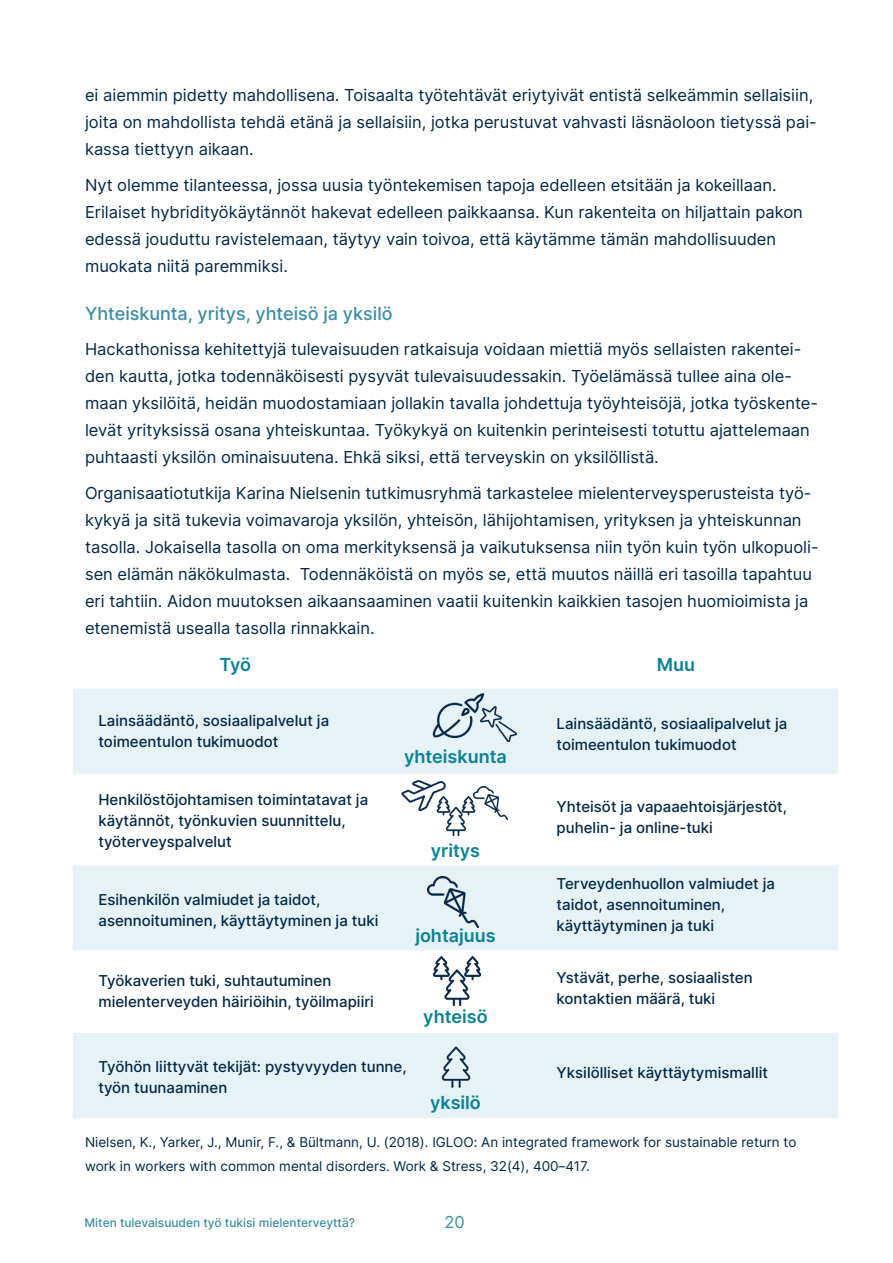
<style>
.page{position:relative;width:893px;height:1263px;background:#fff}
.page>*{position:absolute;margin:0;border:0;box-sizing:border-box;transform-origin:0 0}
.t1{font:600 18px "Inter";color:#078299}
.t2{font:500 18px "Inter";color:#3a8da9}
.t3{font:16.5px/27px "Inter";color:#00274b}
.t4{font:16.5px "Inter";color:#3a8da9}
.t5{font:500 15px/21px "Inter";color:#00274b}
.t6{font:13.5px/24px "Inter";color:#00274b}
.t7{font:500 12px "Inter";color:#3a8da9}
</style>
<div class="page">
<div style="left:73px;top:689px;width:765px;height:85px;background:#e6f2f5"></div>
<div style="left:73px;top:865px;width:765px;height:85px;background:#e6f2f5"></div>
<div style="left:73px;top:1033px;width:765px;height:85px;background:#e6f2f5"></div>
<img style="left:433px;top:976px;width:48px;height:29px">
<img style="left:427px;top:1033px;width:57px;height:55px">
<img style="left:74px;top:689px;width:567px;height:287px">
<p class="t3" style="left:85px;top:81px;width:733px">ei aiemmin pidetty mahdollisena. Toisaalta työtehtävät eriytyivät entistä selkeämmin sellaisiin, joita on mahdollista tehdä etänä ja sellaisiin, jotka perustuvat vahvasti läsnäoloon tietyssä pai&shy;kassa tiettyyn aikaan.</p>
<p class="t3" style="left:85px;top:171px;width:719px">Nyt olemme tilanteessa, jossa uusia työntekemisen tapoja edelleen etsitään ja kokeillaan.<br>Erilaiset hybridityökäytännöt hakevat edelleen paikkaansa. Kun rakenteita on hiljattain pakon edessä jouduttu ravistelemaan, täytyy vain toivoa, että käytämme tämän mahdollisuuden muokata niitä paremmiksi.</p>
<p class="t2" style="left:85px;top:300px;width:309px">Yhteiskunta, yritys, yhteisö ja yksilö</p>
<p class="t3" style="left:85px;top:335px;width:734px">Hackathonissa kehitettyjä tulevaisuuden ratkaisuja voidaan miettiä myös sellaisten rakentei&shy;den kautta, jotka todennäköisesti pysyvät tulevaisuudessakin. Työelämässä tullee aina ole&shy;maan yksilöitä, heidän muodostamiaan jollakin tavalla johdettuja työyhteisöjä, jotka työskente&shy;levät yrityksissä osana yhteiskuntaa. Työkykyä on kuitenkin perinteisesti totuttu ajattelemaan puhtaasti yksilön ominaisuutena. Ehkä siksi, että terveyskin on yksilöllistä.</p>
<p class="t3" style="left:85px;top:479px;width:735px">Organisaatiotutkija Karina Nielsenin tutkimusryhmä tarkastelee mielenterveysperusteista työ&shy;kykyä ja sitä tukevia voimavaroja yksilön, yhteisön, lähijohtamisen, yrityksen ja yhteiskunnan tasolla. Jokaisella tasolla on oma merkityksensä ja vaikutuksensa niin työn kuin työn ulkopuoli&shy;sen elämän näkökulmasta. Todennäköistä on myös se, että muutos näillä eri tasoilla tapahtuu eri tahtiin. Aidon muutoksen aikaansaaminen vaatii kuitenkin kaikkien tasojen huomioimista ja etenemistä usealla tasolla rinnakkain.</p>
<p class="t1" style="left:219px;top:651px;width:33px">Työ</p>
<p class="t1" style="left:657px;top:651px;width:40px">Muu</p>
<p class="t5" style="left:98px;top:709px;width:232px">Lainsäädäntö, sosiaalipalvelut ja toimeentulon tukimuodot</p>
<p class="t5" style="left:98px;top:789px;width:271px">Henkilöstöjohtamisen toimintatavat ja käytännöt, työnkuvien suunnittelu, työterveyspalvelut</p>
<p class="t5" style="left:98px;top:889px;width:281px">Esihenkilön valmiudet ja taidot, asennoituminen, käyttäytyminen ja tuki</p>
<p class="t5" style="left:98px;top:969px;width:277px">Työkaverien tuki, suhtautuminen mielenterveyden häiriöihin, työilmapiiri</p>
<p class="t1" style="left:404px;top:744px;width:104px">yhteiskunta</p>
<p class="t1" style="left:431px;top:837px;width:51px">yritys</p>
<p class="t1" style="left:415px;top:922px;width:82px">johtajuus</p>
<p class="t1" style="left:423px;top:1003px;width:66px">yhteisö</p>
<p class="t5" style="left:98px;top:1055px;width:310px">Työhön liittyvät tekijät: pystyvyyden tunne, työn tuunaaminen</p>
<p class="t1" style="left:430px;top:1089px;width:52px">yksilö</p>
<p class="t5" style="left:557px;top:713px;width:232px">Lainsäädäntö, sosiaalipalvelut ja toimeentulon tukimuodot</p>
<p class="t5" style="left:557px;top:796px;width:232px">Yhteisöt ja vapaaehtoisjärjestöt, puhelin- ja online-tuki</p>
<p class="t5" style="left:557px;top:873px;width:220px">Terveydenhuollon valmiudet ja taidot, asennoituminen, käyttäytyminen ja tuki</p>
<p class="t5" style="left:557px;top:967px;width:198px">Ystävät, perhe, sosiaalisten kontaktien määrä, tuki</p>
<p class="t5" style="left:557px;top:1061px;width:213px">Yksilölliset käyttäytymismallit</p>
<p class="t6" style="left:85px;top:1130px;width:713px">Nielsen, K., Yarker, J., Munir, F., &amp; Bültmann, U. (2018). IGLOO: An integrated framework for sustainable return to work in workers with common mental disorders. Work &amp; Stress, 32(4), 400–417.</p>
<p class="t7" style="left:85px;top:1214px;width:272px">Miten tulevaisuuden työ tukisi mielenterveyttä?</p>
<p class="t4" style="left:444px;top:1210px;width:22px">20</p>
</div>
